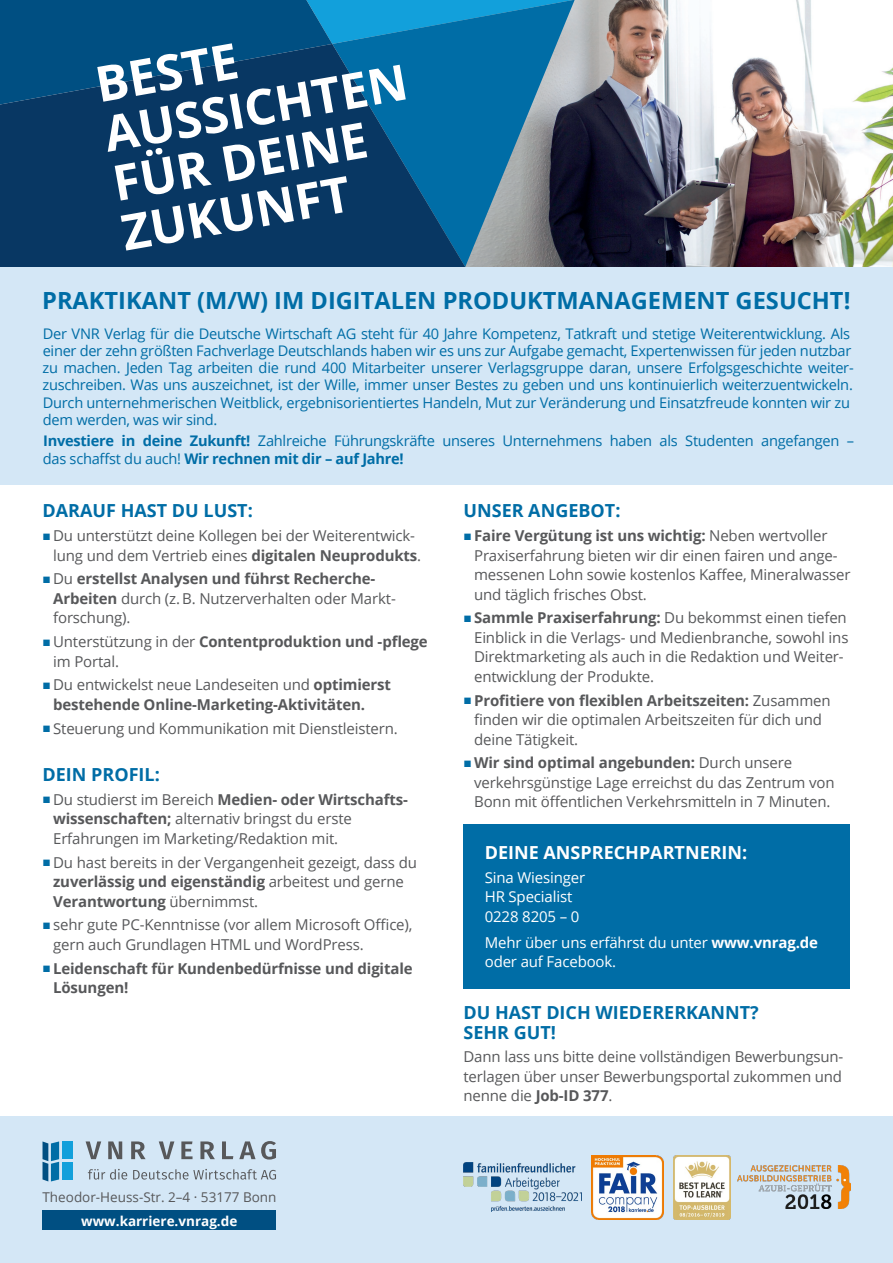
<style>
.page{position:relative;width:893px;height:1263px;background:#fff}
.page>*{position:absolute;margin:0;border:0;box-sizing:border-box;transform-origin:0 0}
.t1{font:700 49.2px/50.2px "Open Sans";color:#fff}
.t2{font:700 23.7px "Open Sans";color:#006da6}
.t3{font:700 18px/19.5px "Open Sans";color:#006da6}
.t4{font:700 18px "Open Sans";color:#fff}
.t5{font:15px/19.5px "Open Sans";letter-spacing:-.01em;color:#57585a}
.t6{font:700 15px/19.5px "Open Sans";letter-spacing:-.01em;color:#57585a}
.t7{font:15px/19.5px "Open Sans";letter-spacing:-.01em;color:#fff}
.t8{font:14.7px/17.2px "Open Sans";letter-spacing:-.02em;color:#006da6}
.t9{font:13.5px "Open Sans";color:#57585a}
.t10{font:700 13.5px "Open Sans";color:#fff}
.s1{font-weight:700}
.s2{font-family:"All You Need 2";color:#006da6}
.s3{font-family:"All You Need 2";font-weight:400;color:#006da6}
.s4{font-weight:400}
</style>
<div class="page">
<div style="left:463px;top:824px;width:387px;height:164px;background:#006da6"></div>
<img style="left:575px;top:0;width:318px;height:267px">
<div style="left:0;top:1116px;width:893px;height:147px;background:#d4e7f6"></div>
<div style="left:43px;top:1211px;width:233px;height:19px;background:#004f82"></div>
<img style="left:737px;top:1165px;width:113px;height:44px">
<img style="left:673px;top:1155px;width:57px;height:64px">
<img style="left:591px;top:1155px;width:73px;height:64px">
<img style="left:463px;top:1163px;width:119px;height:48px">
<svg style="left:86px;top:1141px;width:15px;height:18px"></svg>
<svg style="left:108px;top:1141px;width:14px;height:18px"></svg>
<svg style="left:131px;top:1141px;width:15px;height:18px"></svg>
<svg style="left:159px;top:1141px;width:15px;height:18px"></svg>
<svg style="left:181px;top:1141px;width:12px;height:18px"></svg>
<svg style="left:200px;top:1141px;width:15px;height:18px"></svg>
<svg style="left:222px;top:1141px;width:11px;height:18px"></svg>
<svg style="left:239px;top:1141px;width:37px;height:18px"></svg>
<svg style="left:88px;top:1169px;width:39px;height:10px"></svg>
<svg style="left:133px;top:1169px;width:143px;height:10px"></svg>
<div style="left:62px;top:1141px;width:11px;height:18px;background:#12a0db"></div>
<svg style="left:43px;top:1141px;width:16px;height:40px"></svg>
<div style="left:62px;top:1162px;width:11px;height:17px;background:#12a0db"></div>
<div style="left:0;top:0;width:332px;height:44px;background:#004f82"></div>
<svg style="left:332px;top:0;width:243px;height:267px;background:#367ba0"></svg>
<svg style="left:0;top:44px;width:465px;height:223px;background:#06406f"></svg>
<div style="left:0;top:267px;width:893px;height:218px;background:#d4e7f6"></div>
<h1 class="t1" style="left:91px;top:59px;width:308px;rotate:-10deg">BESTE<br>AUSSICHTEN<br>FÜR DEINE<br>ZUKUNFT</h1>
<h2 class="t2" style="left:42px;top:283px;width:810px">PRAKTIKANT (M/W) IM DIGITALEN PRODUKTMANAGEMENT GESUCHT!</h2>
<p class="t8" style="left:42px;top:324px;width:813px">Der VNR Verlag für die Deutsche Wirtschaft AG steht für 40 Jahre Kompetenz, Tatkraft und stetige Weiterentwicklung. Als einer der zehn größten Fachverlage Deutschlands haben wir es uns zur Aufgabe gemacht, Expertenwissen für jeden nutzbar zu machen. Jeden Tag arbeiten die rund 400 Mitarbeiter unserer Verlagsgruppe daran, unsere Erfolgsgeschichte weiter&shy;zuschreiben. Was uns auszeichnet, ist der Wille, immer unser Bestes zu geben und uns kontinuierlich weiterzuentwickeln.<br>Durch unternehmerischen Weitblick, ergebnisorientiertes Handeln, Mut zur Veränderung und Einsatzfreude konnten wir zu dem werden, was wir sind.</p>
<p class="t8" style="left:43px;top:432px;width:813px"><span class="s1">Investiere in deine Zukunft!</span> Zahlreiche Führungskräfte unseres Unternehmens haben als Studenten angefangen – das schaffst du auch! <span class="s1">Wir rechnen mit dir – auf Jahre!</span></p>
<p class="t3" style="left:43px;top:501px;width:212px">DARAUF HAST DU LUST:</p>
<p class="t5" style="left:53px;top:525px;width:370px;text-indent:-11px"><span class="s2">s</span> Du unterstützt deine Kollegen bei der Weiterentwick&shy;lung und dem Vertrieb eines <span class="s1">digitalen Neuprodukts</span>.</p>
<p class="t5" style="left:53px;top:569px;width:344px;text-indent:-11px"><span class="s2">s</span> Du <span class="s1">erstellst Analysen und führst Recherche-<br>Arbeiten</span> durch (z. B. Nutzerverhalten oder Markt&shy;forschung).</p>
<p class="t5" style="left:53px;top:631px;width:376px;text-indent:-11px"><span class="s2">s</span> Unterstützung in der <span class="s1">Contentproduktion und -pflege </span>im Portal.</p>
<p class="t6" style="left:53px;top:675px;width:339px;text-indent:-11px"><span class="s3">s</span> <span class="s4">Du entwickelst neue Landeseiten und</span> optimierst bestehende Online-Marketing-Aktivitäten.</p>
<p class="t5" style="left:43px;top:718px;width:357px"><span class="s2">s</span> Steuerung und Kommunikation mit Dienstleistern.</p>
<p class="t3" style="left:43px;top:764px;width:119px">DEIN PROFIL:</p>
<p class="t5" style="left:53px;top:789px;width:356px;text-indent:-11px"><span class="s2">s</span> Du studierst im Bereich <span class="s1">Medien- oder Wirtschafts&shy;wissenschaften;</span> alternativ bringst du erste<br>Erfahrungen im Marketing/Redaktion mit.</p>
<p class="t5" style="left:53px;top:852px;width:365px;text-indent:-11px"><span class="s2">s</span> Du hast bereits in der Vergangenheit gezeigt, dass du <span class="s1">zuverlässig und eigenständig</span> arbeitest und gerne<br><span class="s1">Verantwortung</span> übernimmst.</p>
<p class="t5" style="left:53px;top:915px;width:361px;text-indent:-11px"><span class="s2">s</span> sehr gute PC-Kenntnisse (vor allem Microsoft Office), gern auch Grundlagen HTML und WordPress.</p>
<p class="t6" style="left:53px;top:958px;width:361px;text-indent:-11px"><span class="s3">s</span> Leidenschaft für Kundenbedürfnisse und digitale<br>Lösungen!</p>
<p class="t9" style="left:43px;top:1187px;width:236px">Theodor-Heuss-Str. 2–4 · 53177 Bonn</p>
<p class="t10" style="left:81px;top:1211px;width:158px">www.karriere.vnrag.de</p>
<p class="t3" style="left:463px;top:501px;width:158px">UNSER ANGEBOT:</p>
<p class="t5" style="left:474px;top:525px;width:378px;text-indent:-11px"><span class="s2">s</span> <span class="s1">Faire Vergütung ist uns wichtig:</span> Neben wertvoller Praxiserfahrung bieten wir dir einen fairen und ange&shy;messenen Lohn sowie kostenlos Kaffee, Mineralwasser und täglich frisches Obst.</p>
<p class="t5" style="left:474px;top:608px;width:376px;text-indent:-11px"><span class="s2">s</span> <span class="s1">Sammle Praxiserfahrung:</span> Du bekommst einen tiefen Einblick in die Verlags- und Medienbranche, sowohl ins Direktmarketing als auch in die Redaktion und Weiter&shy;entwicklung der Produkte.</p>
<p class="t5" style="left:474px;top:690px;width:358px;text-indent:-11px"><span class="s2">s</span> <span class="s1">Profitiere von flexiblen Arbeitszeiten:</span> Zusammen finden wir die optimalen Arbeitszeiten für dich und deine Tätigkeit.</p>
<p class="t5" style="left:474px;top:753px;width:362px;text-indent:-11px"><span class="s2">s</span> <span class="s1">Wir sind optimal angebunden:</span> Durch unsere verkehrsgünstige Lage erreichst du das Zentrum von<br>Bonn mit öffentlichen Verkehrsmitteln in 7 Minuten.</p>
<p class="t4" style="left:485px;top:840px;width:264px">DEINE ANSPRECHPARTNERIN:</p>
<p class="t7" style="left:485px;top:867px;width:102px">Sina Wiesinger<br>HR Specialist<br>0228 8205 – 0</p>
<p class="t7" style="left:485px;top:932px;width:335px">Mehr über uns erfährst du unter <span class="s1">www.vnrag.de </span>oder auf Facebook.</p>
<p class="t3" style="left:463px;top:1002px;width:297px">DU HAST DICH WIEDERERKANNT?<br>SEHR GUT!</p>
<p class="t5" style="left:463px;top:1047px;width:381px;text-align:justify">Dann lass uns bitte deine vollständigen Bewerbungsun&shy;terlagen über unser Bewerbungsportal zukommen und nenne die <span class="s1">Job-ID 377</span>.</p>
</div>
